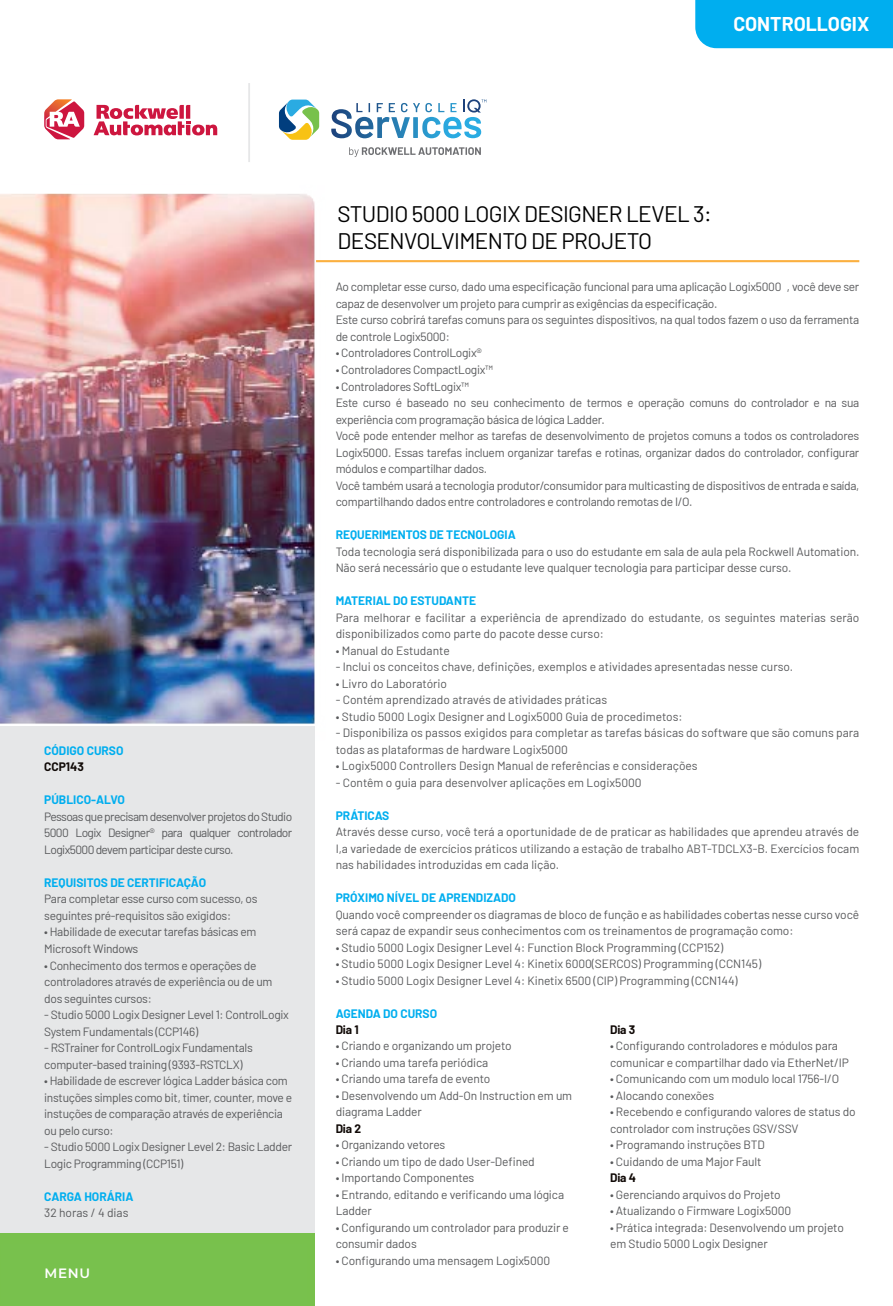
<style>
.page{position:relative;width:893px;height:1306px;background:#fff}
.page>*{position:absolute;margin:0;border:0;box-sizing:border-box;transform-origin:0 0}
.t1{font:22.5px/27px "Barlow";letter-spacing:-.025em;color:#000}
.t2{font:700 19.5px "Barlow";color:#fff}
.t3{font:600 13.5px "Montserrat";color:#fff}
.t4{font:12px/16.5px "Barlow";letter-spacing:-.015em;color:#58595b}
.t5{font:700 12px "Barlow";color:#00aeef}
.t6{font:700 12px "Barlow";letter-spacing:-.01em;color:#100906}
</style>
<div class="page">
<div style="left:0;top:726px;width:314px;height:531px;background:#e6e7e8"></div>
<div style="left:0;top:1233px;width:314px;height:72px;background:#78c14c"></div>
<hr style="left:248px;top:83px;width:2px;height:79px;background:#e6e7e8">
<svg style="left:279px;top:100px;width:40px;height:14px"></svg>
<svg style="left:332px;top:99px;width:154px;height:15px"></svg>
<svg style="left:44px;top:99px;width:40px;height:15px"></svg>
<svg style="left:96px;top:105px;width:95px;height:9px"></svg>
<img style="left:0;top:114px;width:860px;height:675px">
<div style="left:695px;top:0;width:198px;height:48px;background:#00aeef"></div>
<h2 class="t2" style="left:733px;top:9px;width:138px">CONTROLLOGIX</h2>
<p class="t5" style="left:44px;top:741px;width:81px">CÓDIGO CURSO</p>
<p class="t6" style="left:44px;top:758px;width:41px">CCP143</p>
<p class="t5" style="left:44px;top:791px;width:82px">PÚBLICO-ALVO</p>
<p class="t4" style="left:44px;top:807px;width:250px;text-align:justify">Pessoas que precisam desenvolver projetos do Studio 5000 Logix Designer® para qualquer controlador Logix5000 devem participar deste curso.</p>
<p class="t5" style="left:44px;top:873px;width:163px">REQUISITOS DE CERTIFICAÇÃO</p>
<p class="t4" style="left:44px;top:890px;width:215px">Para completar esse curso com sucesso, os seguintes pré-requisitos são exigidos:</p>
<p class="t4" style="left:44px;top:923px;width:214px">• Habilidade de executar tarefas básicas em<br>Microsoft Windows</p>
<p class="t4" style="left:44px;top:956px;width:230px">• Conhecimento dos termos e operações de controladores através de experiência ou de um dos seguintes cursos:</p>
<p class="t4" style="left:44px;top:1005px;width:246px">- Studio 5000 Logix Designer Level 1: ControlLogix<br>System Fundamentals (CCP146)</p>
<p class="t4" style="left:44px;top:1038px;width:210px">- RSTrainer for ControlLogix Fundamentals computer-based training (9393-RSTCLX)</p>
<p class="t4" style="left:44px;top:1071px;width:249px">• Habilidade de escrever lógica Ladder básica com instuções simples como bit, timer, counter, move e instuções de comparação através de experiência ou pelo curso:</p>
<p class="t4" style="left:44px;top:1137px;width:250px">- Studio 5000 Logix Designer Level 2: Basic Ladder<br>Logic Programming (CCP151)</p>
<p class="t5" style="left:44px;top:1187px;width:91px">CARGA HORÁRIA</p>
<p class="t4" style="left:44px;top:1203px;width:86px">32 horas / 4 dias</p>
<p class="t3" style="left:45px;top:1263px;width:47px">MENU</p>
<h1 class="t1" style="left:338px;top:199px;width:376px">STUDIO 5000 LOGIX DESIGNER LEVEL 3:<br>DESENVOLVIMENTO DE PROJETO</h1>
<p class="t4" style="left:336px;top:278px;width:525px">Ao completar esse curso, dado uma especificação funcional para uma aplicação Logix5000 , você deve ser capaz de desenvolver um projeto para cumprir as exigências da especificação.<br>Este curso cobrirá tarefas comuns para os seguintes dispositivos, na qual todos fazem o uso da ferramenta de controle Logix5000:</p>
<p class="t4" style="left:336px;top:344px;width:148px">• Controladores ControlLogix®</p>
<p class="t4" style="left:336px;top:360px;width:159px">• Controladores CompactLogix™</p>
<p class="t4" style="left:336px;top:377px;width:525px">• Controladores SoftLogix™<br>Este curso é baseado no seu conhecimento de termos e operação comuns do controlador e na sua experiência com programação básica de lógica Ladder.<br>Você pode entender melhor as tarefas de desenvolvimento de projetos comuns a todos os controladores Logix5000. Essas tarefas incluem organizar tarefas e rotinas, organizar dados do controlador, configurar módulos e compartilhar dados.<br>Você também usará a tecnologia produtor/consumidor para multicasting de dispositivos de entrada e saída, compartilhando dados entre controladores e controlando remotas de I/O.</p>
<p class="t5" style="left:336px;top:526px;width:182px">REQUERIMENTOS DE TECNOLOGIA</p>
<p class="t4" style="left:336px;top:542px;width:525px">Toda tecnologia será disponibilizada para o uso do estudante em sala de aula pela Rockwell Automation.<br>Não será necessário que o estudante leve qualquer tecnologia para participar desse curso.</p>
<p class="t5" style="left:336px;top:592px;width:142px">MATERIAL DO ESTUDANTE</p>
<p class="t4" style="left:336px;top:608px;width:525px">Para melhorar e facilitar a experiência de aprendizado do estudante, os seguintes materias serão disponibilizados como parte do pacote desse curso:</p>
<p class="t4" style="left:336px;top:641px;width:116px">• Manual do Estudante</p>
<p class="t4" style="left:336px;top:657px;width:459px">- Inclui os conceitos chave, definições, exemplos e atividades apresentadas nesse curso.</p>
<p class="t4" style="left:336px;top:674px;width:113px">• Livro do Laboratório</p>
<p class="t4" style="left:336px;top:690px;width:273px">- Contém aprendizado através de atividades práticas</p>
<p class="t4" style="left:336px;top:707px;width:348px">• Studio 5000 Logix Designer and Logix5000 Guia de procedimetos:</p>
<p class="t4" style="left:336px;top:723px;width:525px">- Disponibiliza os passos exigidos para completar as tarefas básicas do software que são comuns para todas as plataformas de hardware Logix5000</p>
<p class="t4" style="left:336px;top:756px;width:363px">• Logix5000 Controllers Design Manual de referências e considerações</p>
<p class="t4" style="left:336px;top:773px;width:307px">- Contêm o guia para desenvolver aplicações em Logix5000</p>
<p class="t5" style="left:336px;top:806px;width:55px">PRÁTICAS</p>
<p class="t4" style="left:336px;top:822px;width:525px;text-align:justify">Através desse curso, você terá a oportunidade de de praticar as habilidades que aprendeu através de I,a variedade de exercícios práticos utilizando a estação de trabalho ABT-TDCLX3-B. Exercícios focam nas habilidades introduzidas em cada lição.</p>
<p class="t5" style="left:336px;top:889px;width:182px">PRÓXIMO NÍVEL DE APRENDIZADO</p>
<p class="t4" style="left:336px;top:905px;width:525px">Quando você compreender os diagramas de bloco de função e as habilidades cobertas nesse curso você será capaz de expandir seus conhecimentos com os treinamentos de programação como:</p>
<p class="t4" style="left:336px;top:938px;width:389px">• Studio 5000 Logix Designer Level 4: Function Block Programming (CCP152)</p>
<p class="t4" style="left:336px;top:954px;width:427px">• Studio 5000 Logix Designer Level 4: Kinetix 6000(SERCOS) Programming (CCN145)</p>
<p class="t4" style="left:336px;top:971px;width:403px">• Studio 5000 Logix Designer Level 4: Kinetix 6500 (CIP) Programming (CCN144)</p>
<p class="t5" style="left:336px;top:1004px;width:103px">AGENDA DO CURSO</p>
<p class="t6" style="left:336px;top:1020px;width:24px">Dia 1</p>
<p class="t4" style="left:336px;top:1036px;width:178px">• Criando e organizando um projeto</p>
<p class="t4" style="left:336px;top:1053px;width:154px">• Criando uma tarefa periódica</p>
<p class="t4" style="left:336px;top:1069px;width:156px">• Criando uma tarefa de evento</p>
<p class="t4" style="left:336px;top:1086px;width:238px">• Desenvolvendo um Add-On Instruction em um diagrama Ladder</p>
<p class="t6" style="left:336px;top:1119px;width:27px">Dia 2</p>
<p class="t4" style="left:336px;top:1135px;width:111px">• Organizando vetores</p>
<p class="t4" style="left:336px;top:1152px;width:201px">• Criando um tipo de dado User-Defined</p>
<p class="t4" style="left:336px;top:1168px;width:140px">• Importando Componentes</p>
<p class="t4" style="left:336px;top:1185px;width:230px">• Entrando, editando e verificando uma lógica<br>Ladder</p>
<p class="t4" style="left:336px;top:1218px;width:235px">• Configurando um controlador para produzir e consumir dados</p>
<p class="t4" style="left:336px;top:1251px;width:216px">• Configurando uma mensagem Logix5000</p>
<p class="t6" style="left:610px;top:1020px;width:27px">Dia 3</p>
<p class="t4" style="left:610px;top:1036px;width:240px">• Configurando controladores e módulos para comunicar e compartilhar dado via EtherNet/IP</p>
<p class="t4" style="left:610px;top:1069px;width:231px">• Comunicando com um modulo local 1756-I/O</p>
<p class="t4" style="left:610px;top:1086px;width:106px">• Alocando conexões</p>
<p class="t4" style="left:610px;top:1102px;width:247px">• Recebendo e configurando valores de status do controlador com instruções GSV/SSV</p>
<p class="t4" style="left:610px;top:1135px;width:156px">• Programando instruções BTD</p>
<p class="t4" style="left:610px;top:1152px;width:153px">• Cuidando de uma Major Fault</p>
<p class="t6" style="left:610px;top:1169px;width:27px">Dia 4</p>
<p class="t4" style="left:610px;top:1185px;width:172px">• Gerenciando arquivos do Projeto</p>
<p class="t4" style="left:610px;top:1201px;width:183px">• Atualizando o Firmware Logix5000</p>
<p class="t4" style="left:610px;top:1218px;width:235px">• Prática integrada: Desenvolvendo um projeto em Studio 5000 Logix Designer</p>
</div>
